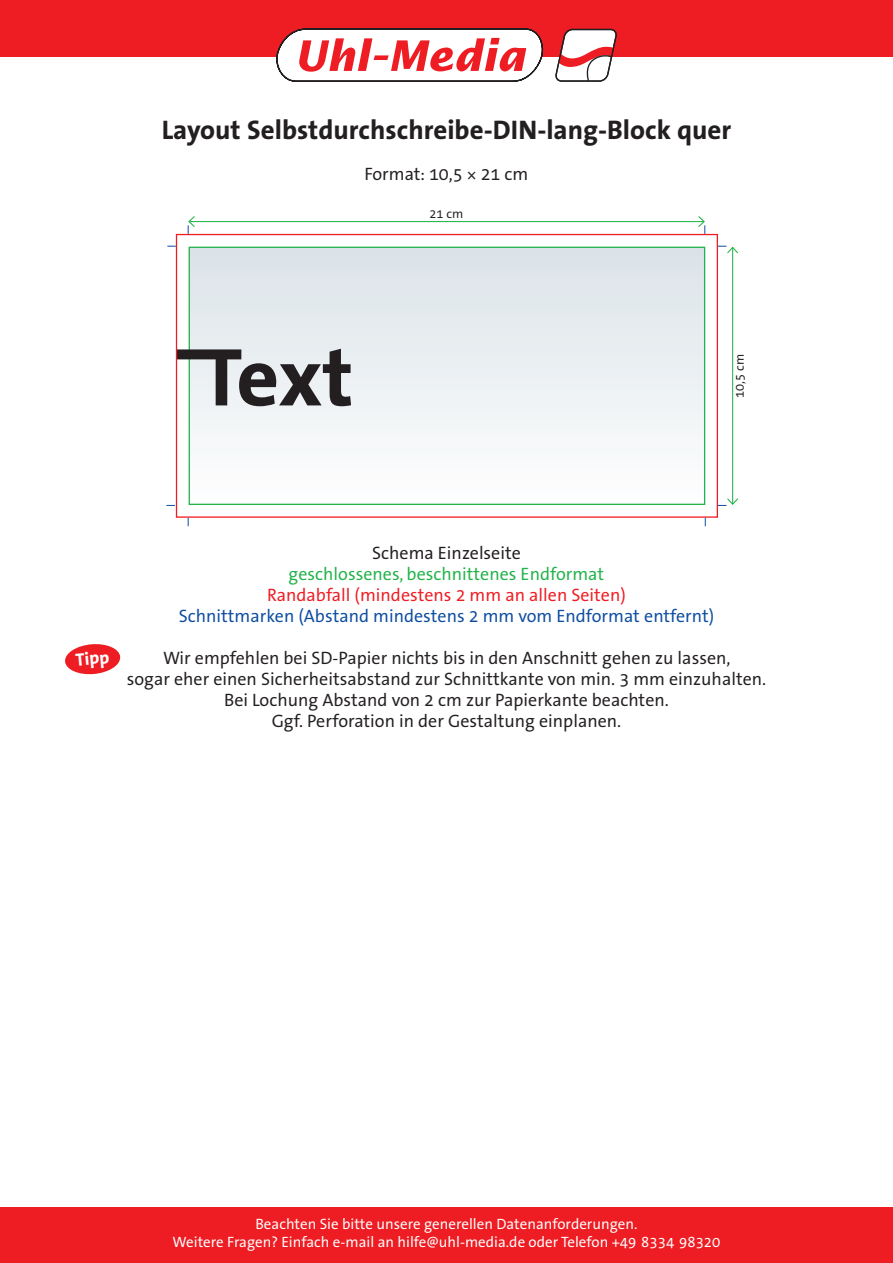
<style>
.page{position:relative;width:893px;height:1263px;background:#fff}
.page>*{position:absolute;margin:0;border:0;box-sizing:border-box;transform-origin:0 0}
.t1{font:700 27px "The Sans Correspondence";color:#231f20}
.t2{font:18px/21px "The Sans Correspondence";color:#231f20;text-align:center}
.t3{font:18px "The Sans Correspondence";color:#0d4da1}
.t4{font:18px "The Sans Correspondence";color:#ee1d23}
.t5{font:18px "The Sans Correspondence";color:#23b24b}
.t6{font:700 18px "The Sans Correspondence";color:#fff}
.t7{font:15px/18px "The Sans Correspondence";color:#fff;text-align:center}
.t8{font:12.75px "The Sans Correspondence";color:#231f20}
</style>
<div class="page">
<div style="left:189px;top:247px;width:516px;height:257px;background:linear-gradient(to bottom,#dbe3e8,#fefeff)"></div>
<div style="left:189px;top:247px;width:516px;height:258px;border:1px solid #23b24b"></div>
<hr style="left:732px;top:247px;width:1px;height:257px;background:#23b24b">
<hr style="left:189px;top:221px;width:515px;height:1px;background:#23b24b">
<svg style="left:718px;top:246px;width:20px;height:8px"></svg>
<svg style="left:718px;top:497px;width:20px;height:9px"></svg>
<svg style="left:697px;top:216px;width:9px;height:18px"></svg>
<svg style="left:187px;top:216px;width:9px;height:18px"></svg>
<svg style="left:178px;top:349px;width:173px;height:57px;background:#999b9c"></svg>
<div style="left:176px;top:234px;width:542px;height:284px;border:1px solid #ee1d23"></div>
<div style="left:0;top:0;width:893px;height:57px;background:#ee1d23"></div>
<div style="left:0;top:1208px;width:893px;height:55px;background:#ee1d23"></div>
<svg style="left:276px;top:28px;width:268px;height:54px"></svg>
<svg style="left:555px;top:28px;width:62px;height:54px"></svg>
<svg style="left:65px;top:644px;width:56px;height:31px"></svg>
<h1 class="t1" style="left:162px;top:115px;width:571px">Layout Selbstdurchschreibe-DIN-lang-Block quer</h1>
<p class="t2" style="left:364px;top:164px;width:165px">Format: 10,5 × 21 cm</p>
<p class="t8" style="left:430px;top:207px;width:35px">21 cm</p>
<p class="t8" style="left:733px;top:398px;width:45px;rotate:-90deg">10,5 cm</p>
<p class="t6" style="left:75px;top:650px;width:35px;rotate:-5deg">Tipp</p>
<p class="t2" style="left:372px;top:543px;width:150px">Schema Einzelseite</p>
<p class="t5" style="left:289px;top:564px;width:317px">geschlossenes, beschnittenes Endformat</p>
<p class="t4" style="left:267px;top:585px;width:360px">Randabfall (mindestens 2 mm an allen Seiten)</p>
<p class="t3" style="left:179px;top:606px;width:537px">Schnittmarken (Abstand mindestens 2 mm vom Endformat entfernt)</p>
<p class="t2" style="left:127px;top:648px;width:641px">Wir empfehlen bei SD-Papier nichts bis in den Anschnitt gehen zu lassen,<br>sogar eher einen Sicherheitsabstand zur Schnittkante von min. 3 mm einzuhalten.<br>Bei Lochung Abstand von 2 cm zur Papierkante beachten.<br>Ggf. Perforation in der Gestaltung einplanen.</p>
<p class="t7" style="left:173px;top:1216px;width:549px">Beachten Sie bitte unsere generellen Datenanforderungen.<br>Weitere Fragen? Einfach e-mail an hilfe@uhl-media.de oder Telefon +49 8334 98320</p>
</div>
